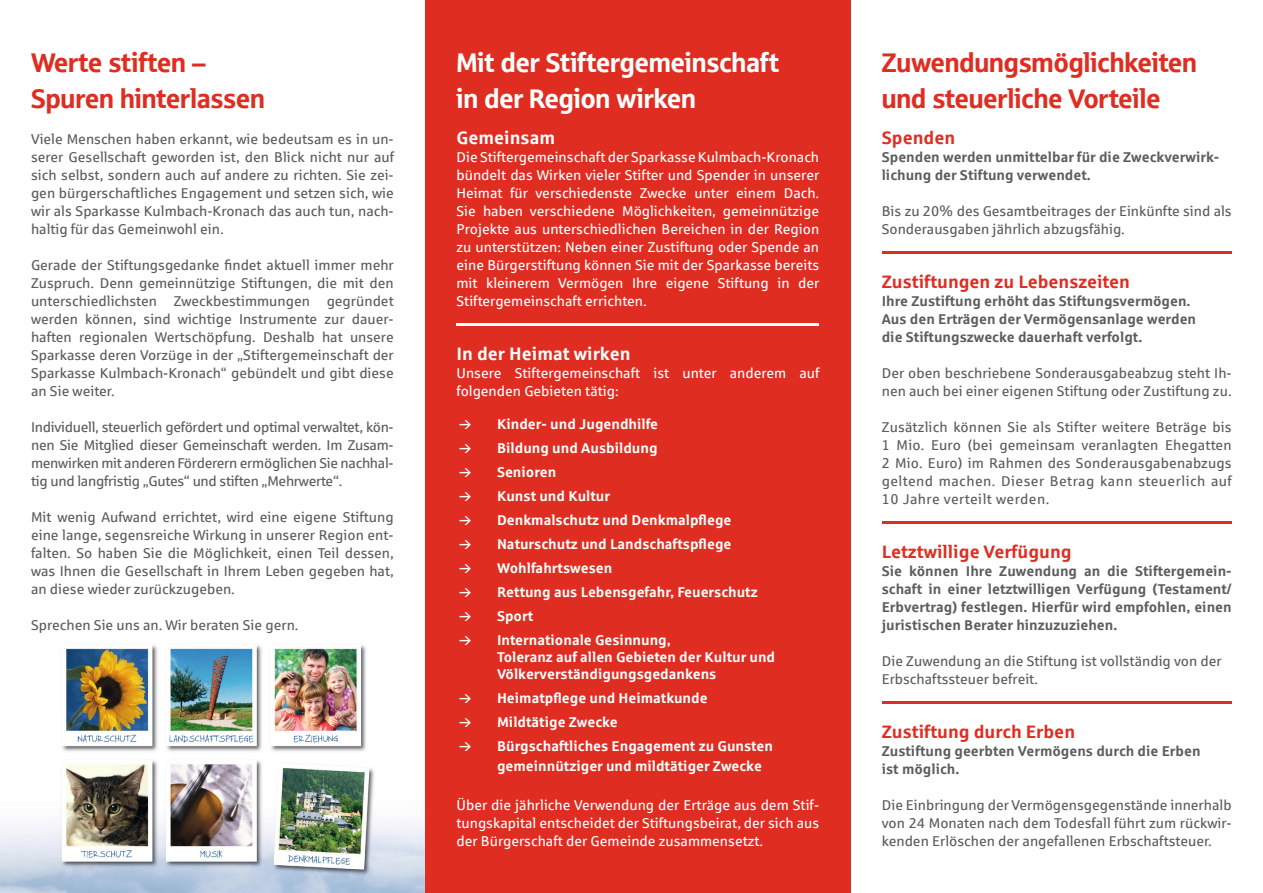
<style>
.page{position:relative;width:1263px;height:893px;background:#fff}
.page>*{position:absolute;margin:0;border:0;box-sizing:border-box;transform-origin:0 0}
.t1{font:27px/36px "Sparkasse Head";color:#df2d21}
.t2{font:27px/36px "Sparkasse Head";color:#fff}
.t3{font:700 18px "Sparkasse Rg";color:#df2d21}
.t4{font:700 18px "Sparkasse Rg";color:#fff}
.t5{font:14.25px/18px "Sparkasse Rg";color:#5d5d5c;text-align:justify}
.t6{font:14.25px/18px "Sparkasse Rg";color:#fff;text-align:justify}
.t7{font:700 14.25px/18px "Sparkasse Rg";color:#5d5d5c}
.t8{font:700 14.25px/24px "Sparkasse Rg";color:#fff}
</style>
<div class="page">
<img style="left:0;top:645px;width:425px;height:248px">
<div style="left:425px;top:0;width:425px;height:893px;background:#df2d21"></div>
<hr style="left:882px;top:251px;width:350px;height:2px;background:#df2d21">
<hr style="left:456px;top:323px;width:363px;height:2px;background:#fff">
<hr style="left:882px;top:521px;width:350px;height:2px;background:#df2d21">
<hr style="left:882px;top:701px;width:350px;height:2px;background:#df2d21">
<h1 class="t1" style="left:31px;top:44px;width:235px">Werte stiften –<br>Spuren hinterlassen</h1>
<p class="t5" style="left:31px;top:130px;width:365px">Viele Menschen haben erkannt, wie bedeutsam es in un&shy;serer Gesellschaft geworden ist, den Blick nicht nur auf sich selbst, sondern auch auf andere zu richten. Sie zei&shy;gen bürgerschaftliches Engagement und setzen sich, wie wir als Sparkasse Kulmbach-Kronach das auch tun, nach&shy;haltig für das Gemeinwohl ein.</p>
<p class="t5" style="left:31px;top:256px;width:364px">Gerade der Stiftungsgedanke findet aktuell immer mehr Zuspruch. Denn gemeinnützige Stiftungen, die mit den unterschiedlichsten Zweckbestimmungen gegründet werden können, sind wichtige Instrumente zur dauer&shy;haften regionalen Wertschöpfung. Deshalb hat unsere Sparkasse deren Vorzüge in der „Stiftergemeinschaft der Sparkasse Kulmbach-Kronach“ gebündelt und gibt diese an Sie weiter.</p>
<p class="t5" style="left:31px;top:418px;width:364px">Individuell, steuerlich gefördert und optimal verwaltet, kön&shy;nen Sie Mitglied dieser Gemeinschaft werden. Im Zusam&shy;menwirken mit anderen Förderern ermöglichen Sie nachhal&shy;tig und langfristig „Gutes“ und stiften „Mehrwerte“.</p>
<p class="t5" style="left:31px;top:508px;width:364px">Mit wenig Aufwand errichtet, wird eine eigene Stiftung eine lange, segensreiche Wirkung in unserer Region ent&shy;falten. So haben Sie die Möglichkeit, einen Teil dessen, was Ihnen die Gesellschaft in Ihrem Leben gegeben hat, an diese wieder zurückzugeben.</p>
<p class="t5" style="left:31px;top:616px;width:269px">Sprechen Sie uns an. Wir beraten Sie gern.</p>
<h1 class="t2" style="left:456px;top:44px;width:324px">Mit der Stiftergemeinschaft in der Region wirken</h1>
<p class="t4" style="left:456px;top:126px;width:100px">Gemeinsam</p>
<p class="t6" style="left:456px;top:148px;width:364px">Die Stiftergemeinschaft der Sparkasse Kulmbach-Kronach bündelt das Wirken vieler Stifter und Spender in unserer Heimat für verschiedenste Zwecke unter einem Dach.<br>Sie haben verschiedene Möglichkeiten, gemeinnützige Projekte aus unterschiedlichen Bereichen in der Region zu unterstützen: Neben einer Zustiftung oder Spende an eine Bürgerstiftung können Sie mit der Sparkasse bereits mit kleinerem Vermögen Ihre eigene Stiftung in der Stiftergemeinschaft errichten.</p>
<p class="t4" style="left:456px;top:342px;width:176px">In der Heimat wirken</p>
<p class="t6" style="left:456px;top:364px;width:365px">Unsere Stiftergemeinschaft ist unter anderem auf folgenden Gebieten tätig:</p>
<p class="t8" style="left:497px;top:411px;width:262px">Kinder- und Jugendhilfe<br>Bildung und Ausbildung<br>Senioren<br>Kunst und Kultur<br>Denkmalschutz und Denkmalpflege<br>Naturschutz und Landschaftspflege<br>Wohlfahrtswesen<br>Rettung aus Lebensgefahr, Feuerschutz<br>Sport<br>Internationale Gesinnung,</p>
<p class="t8" style="left:497px;top:648px;width:280px;line-height:17.1px">Toleranz auf allen Gebieten der Kultur und<br>Völkerverständigungsgedankens</p>
<p class="t8" style="left:497px;top:685px;width:277px">Heimatpflege und Heimatkunde<br>Mildtätige Zwecke<br>Bürgschaftliches Engagement zu Gunsten</p>
<p class="t8" style="left:497px;top:753px;width:266px">gemeinnütziger und mildtätiger Zwecke</p>
<p class="t6" style="left:456px;top:796px;width:364px">Über die jährliche Verwendung der Erträge aus dem Stif&shy;tungskapital entscheidet der Stiftungsbeirat, der sich aus der Bürgerschaft der Gemeinde zusammensetzt.</p>
<h1 class="t1" style="left:882px;top:44px;width:317px">Zuwendungsmöglichkeiten und steuerliche Vorteile</h1>
<p class="t3" style="left:882px;top:126px;width:75px">Spenden</p>
<p class="t7" style="left:882px;top:147px;width:339px">Spenden werden unmittelbar für die Zweckverwirk&shy;lichung der Stiftung verwendet.</p>
<p class="t5" style="left:882px;top:202px;width:351px">Bis zu 20% des Gesamtbeitrages der Einkünfte sind als<br>Sonderausgaben jährlich abzugsfähig.</p>
<p class="t3" style="left:882px;top:270px;width:250px">Zustiftungen zu Lebenszeiten</p>
<p class="t7" style="left:882px;top:291px;width:316px">Ihre Zustiftung erhöht das Stiftungsvermögen.<br>Aus den Erträgen der Vermögensanlage werden die Stiftungszwecke dauerhaft verfolgt.</p>
<p class="t5" style="left:882px;top:364px;width:351px">Der oben beschriebene Sonderausgabeabzug steht Ih&shy;nen auch bei einer eigenen Stiftung oder Zustiftung zu.</p>
<p class="t5" style="left:882px;top:418px;width:352px">Zusätzlich können Sie als Stifter weitere Beträge bis 1 Mio. Euro (bei gemeinsam veranlagten Ehegatten 2 Mio. Euro) im Rahmen des Sonderausgabenabzugs geltend machen. Dieser Betrag kann steuerlich auf 10 Jahre verteilt werden.</p>
<p class="t3" style="left:882px;top:540px;width:191px">Letztwillige Verfügung</p>
<p class="t7" style="left:882px;top:561px;width:351px;text-align:justify">Sie können Ihre Zuwendung an die Stiftergemein&shy;schaft in einer letztwilligen Verfügung (Testament/ Erbvertrag) festlegen. Hierfür wird empfohlen, einen juristischen Berater hinzuzuziehen.</p>
<p class="t5" style="left:882px;top:652px;width:342px">Die Zuwendung an die Stiftung ist vollständig von der<br>Erbschaftssteuer befreit.</p>
<p class="t3" style="left:882px;top:720px;width:195px">Zustiftung durch Erben</p>
<p class="t7" style="left:882px;top:741px;width:320px">Zustiftung geerbten Vermögens durch die Erben ist möglich.</p>
<p class="t5" style="left:882px;top:796px;width:351px">Die Einbringung der Vermögensgegenstände innerhalb von 24 Monaten nach dem Todesfall führt zum rückwir&shy;kenden Erlöschen der angefallenen Erbschaftsteuer.</p>
</div>
